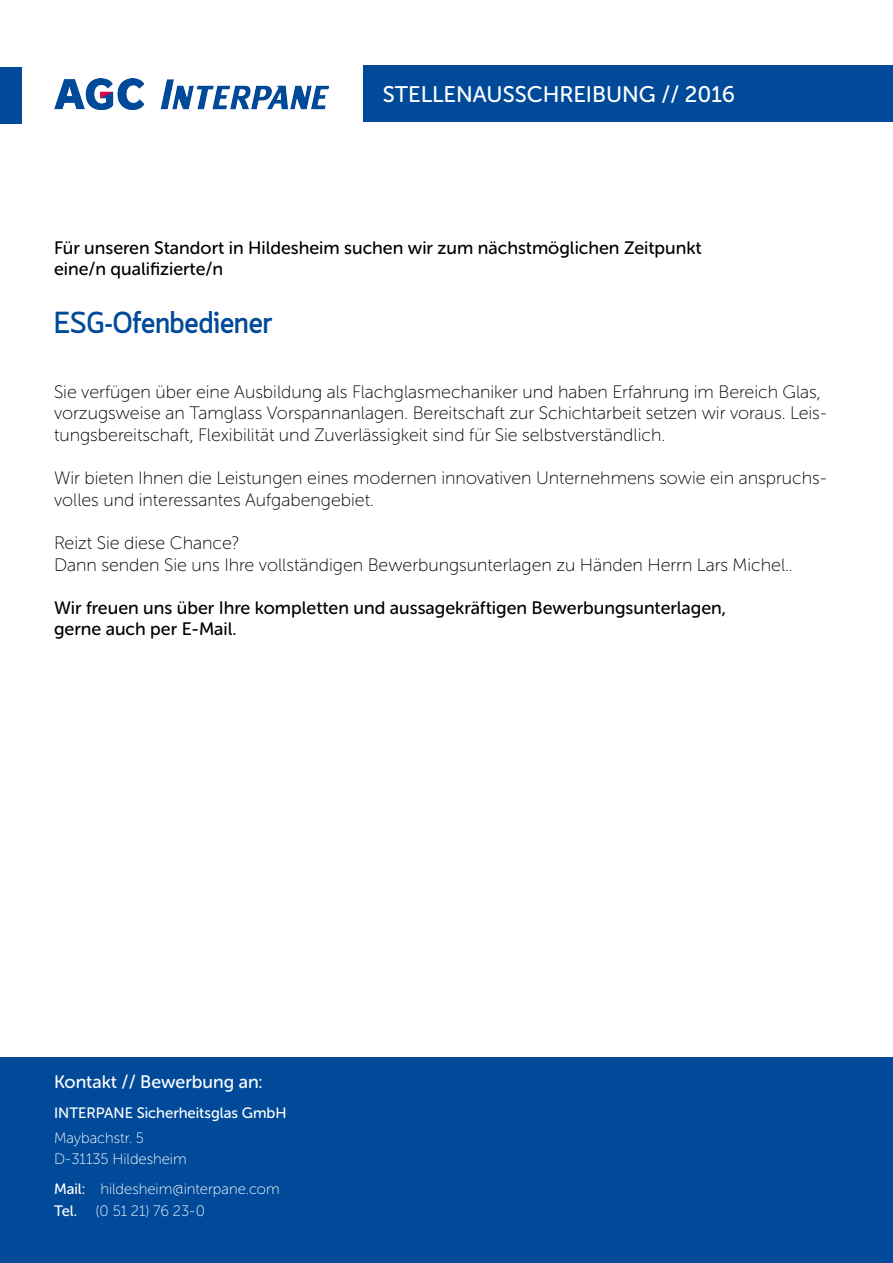
<style>
.page{position:relative;width:893px;height:1263px;background:#fff}
.page>*{position:absolute;margin:0;border:0;box-sizing:border-box;transform-origin:0 0}
.t1{font:700 30px "Quark";color:#004a99}
.t2{font:22.5px "Museo Sans Rounded 500";color:#fff}
.t3{font:18px/21.6px "Museo Sans Rounded 100";color:#000}
.t4{font:18px/21.6px "Museo Sans Rounded 500";color:#000}
.t5{font:18px "Museo Sans Rounded 500";color:#fff}
.t6{font:15px/21px "Museo Sans Rounded 100";color:#fff}
.t7{font:15px "Museo Sans Rounded 500";color:#fff}
.s1{font-family:"Museo Sans Rounded 500"}
</style>
<div class="page">
<img style="left:54px;top:78px;width:274px;height:31px">
<div style="left:0;top:1058px;width:893px;height:205px;background:#004a99"></div>
<div style="left:364px;top:66px;width:529px;height:56px;background:#004a99"></div>
<div style="left:0;top:67px;width:21px;height:56px;background:#004a99"></div>
<p class="t2" style="left:383px;top:82px;width:354px">STELLENAUSSCHREIBUNG // 2016</p>
<p class="t4" style="left:54px;top:237px;width:649px">Für unseren Standort in Hildesheim suchen wir zum nächstmöglichen Zeitpunkt eine/n qualifizierte/n</p>
<h1 class="t1" style="left:54px;top:305px;width:220px">ESG-Ofenbediener</h1>
<p class="t3" style="left:54px;top:381px;width:775px">Sie verfügen über eine Ausbildung als Flachglasmechaniker und haben Erfahrung im Bereich Glas, vorzugsweise an Tamglass Vorspannanlagen. Bereitschaft zur Schichtarbeit setzen wir voraus. Leis&shy;tungsbereitschaft, Flexibilität und Zuverlässigkeit sind für Sie selbstverständlich.</p>
<p class="t3" style="left:54px;top:467px;width:775px">Wir bieten Ihnen die Leistungen eines modernen innovativen Unternehmens sowie ein anspruchs&shy;volles und interessantes Aufgabengebiet.</p>
<p class="t3" style="left:54px;top:532px;width:740px">Reizt Sie diese Chance?<br>Dann senden Sie uns Ihre vollständigen Bewerbungsunterlagen zu Händen Herrn Lars Michel..</p>
<p class="t4" style="left:54px;top:597px;width:674px">Wir freuen uns über Ihre kompletten und aussagekräftigen Bewerbungsunterlagen, gerne auch per E-Mail.</p>
<p class="t5" style="left:54px;top:1072px;width:210px">Kontakt // Bewerbung an:</p>
<p class="t7" style="left:54px;top:1104px;width:234px">INTERPANE Sicherheitsglas GmbH</p>
<p class="t6" style="left:54px;top:1128px;width:134px">Maybachstr. 5<br>D-31135 Hildesheim</p>
<p class="t6" style="left:54px;top:1179px;width:227px"><span class="s1">Mail:</span> hildesheim@interpane.com</p>
<p class="t7" style="left:54px;top:1203px;width:25px">Tel.</p>
<p class="t6" style="left:96px;top:1200px;width:110px">(0 51 21) 76 23-0</p>
</div>
